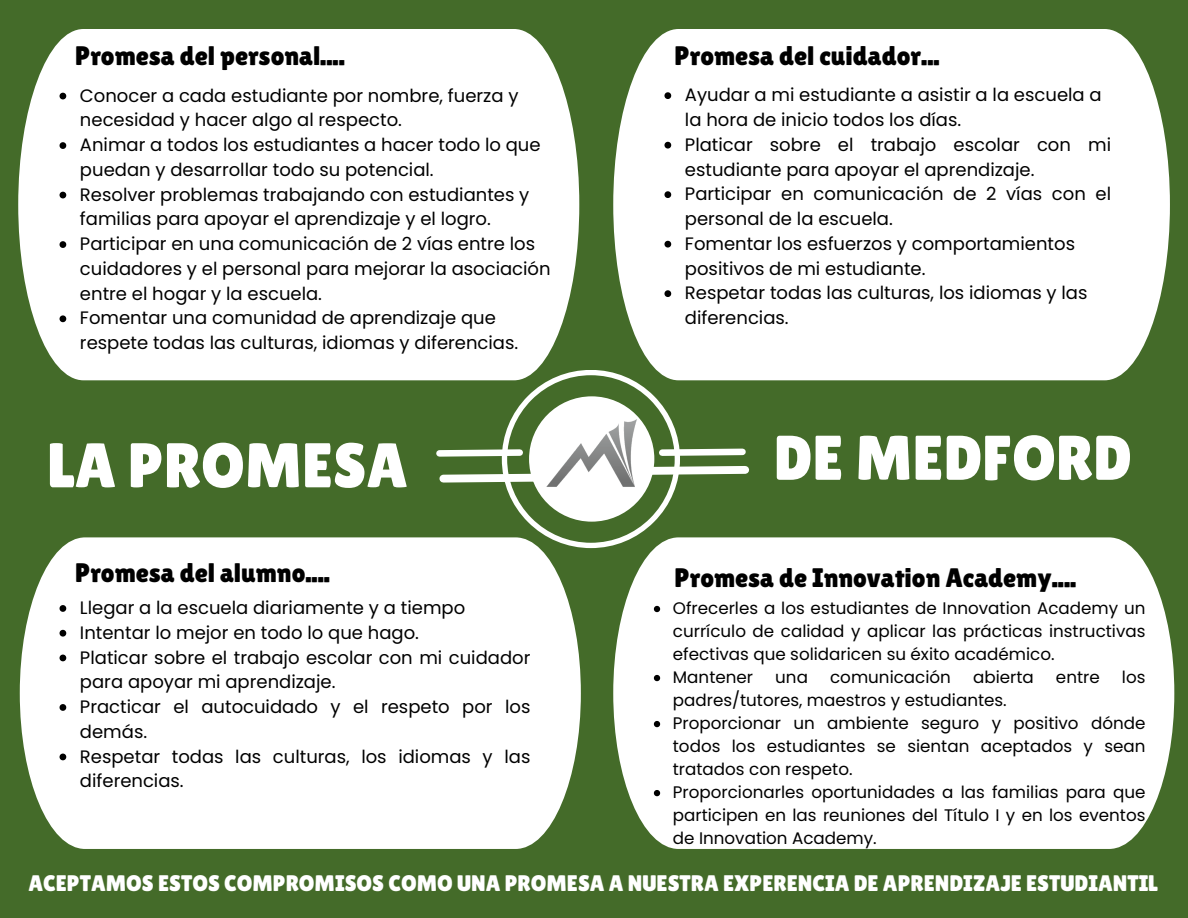
<style>
.page{position:relative;width:1188px;height:918px;background:#446b29}
.page>*{position:absolute;margin:0;border:0;box-sizing:border-box;transform-origin:0 0}
.t1{font:63px "Lilita One";color:#fff}
.t2{font:26.85px "Lilita One";color:#000}
.t3{font:22.5px "Lilita One";color:#fff}
.t4{font:18px/24.8px "Poppins";color:#000}
.t5{font:16.8px/23px "Poppins";color:#000;text-align:justify}
</style>
<div class="page">
<div style="left:18px;top:29px;width:561px;height:351px;background:#fff"></div>
<div style="left:20px;top:537px;width:561px;height:312px;background:#fff"></div>
<div style="left:613px;top:29px;width:557px;height:351px;background:#fff"></div>
<svg style="left:60px;top:93px;width:6px;height:6px"></svg>
<svg style="left:60px;top:142px;width:6px;height:7px"></svg>
<svg style="left:60px;top:192px;width:6px;height:6px"></svg>
<svg style="left:60px;top:241px;width:6px;height:7px"></svg>
<svg style="left:60px;top:315px;width:6px;height:7px"></svg>
<svg style="left:664px;top:92px;width:7px;height:7px"></svg>
<svg style="left:664px;top:142px;width:7px;height:7px"></svg>
<svg style="left:664px;top:191px;width:7px;height:7px"></svg>
<svg style="left:664px;top:241px;width:7px;height:7px"></svg>
<svg style="left:664px;top:290px;width:7px;height:7px"></svg>
<div style="left:613px;top:537px;width:561px;height:312px;background:#fff"></div>
<svg style="left:433px;top:370px;width:320px;height:178px"></svg>
<svg style="left:60px;top:605px;width:6px;height:7px"></svg>
<svg style="left:60px;top:630px;width:6px;height:7px"></svg>
<svg style="left:60px;top:655px;width:6px;height:6px"></svg>
<svg style="left:60px;top:704px;width:6px;height:7px"></svg>
<svg style="left:60px;top:754px;width:6px;height:6px"></svg>
<svg style="left:654px;top:606px;width:6px;height:6px"></svg>
<svg style="left:654px;top:675px;width:6px;height:6px"></svg>
<svg style="left:654px;top:721px;width:6px;height:6px"></svg>
<svg style="left:654px;top:790px;width:6px;height:6px"></svg>
<p class="t2" style="left:75px;top:40px;width:271px">Promesa del personal....</p>
<p class="t4" style="left:80px;top:83px;width:440px">Conocer a cada estudiante por nombre, fuerza y necesidad y hacer algo al respecto.</p>
<p class="t4" style="left:80px;top:133px;width:462px">Animar a todos los estudiantes a hacer todo lo que puedan y desarrollar todo su potencial.</p>
<p class="t4" style="left:80px;top:182px;width:451px">Resolver problemas trabajando con estudiantes y familias para apoyar el aprendizaje y el logro.</p>
<p class="t4" style="left:80px;top:232px;width:472px">Participar en una comunicación de 2 vías entre los cuidadores y el personal para mejorar la asociación entre el hogar y la escuela.</p>
<p class="t4" style="left:80px;top:306px;width:440px">Fomentar una comunidad de aprendizaje que respete todas las culturas, idiomas y diferencias.</p>
<p class="t1" style="left:47px;top:429px;width:362px">LA PROMESA</p>
<p class="t2" style="left:674px;top:40px;width:267px">Promesa del cuidador...</p>
<p class="t4" style="left:685px;top:83px;width:418px">Ayudar a mi estudiante a asistir a la escuela a la hora de inicio todos los días.</p>
<p class="t4" style="left:685px;top:132px;width:428px">Platicar sobre el trabajo escolar con mi estudiante para apoyar el aprendizaje.</p>
<p class="t4" style="left:685px;top:182px;width:428px">Participar en comunicación de 2 vías con el personal de la escuela.</p>
<p class="t4" style="left:685px;top:231px;width:392px">Fomentar los esfuerzos y comportamientos positivos de mi estudiante.</p>
<p class="t4" style="left:685px;top:281px;width:404px">Respetar todas las culturas, los idiomas y las diferencias.</p>
<p class="t1" style="left:774px;top:422px;width:360px">DE MEDFORD</p>
<p class="t2" style="left:75px;top:558px;width:256px">Promesa del alumno....</p>
<p class="t2" style="left:674px;top:562px;width:403px">Promesa de Innovation Academy....</p>
<p class="t4" style="left:80px;top:595px;width:387px">Llegar a la escuela diariamente y a tiempo</p>
<p class="t4" style="left:80px;top:620px;width:340px">Intentar lo mejor en todo lo que hago.</p>
<p class="t4" style="left:80px;top:645px;width:452px">Platicar sobre el trabajo escolar con mi cuidador para apoyar mi aprendizaje.</p>
<p class="t4" style="left:80px;top:694px;width:452px">Practicar el autocuidado y el respeto por los demás.</p>
<p class="t4" style="left:80px;top:744px;width:452px">Respetar todas las culturas, los idiomas y las diferencias.</p>
<p class="t5" style="left:673px;top:597px;width:474px">Ofrecerles a los estudiantes de Innovation Academy un currículo de calidad y aplicar las prácticas instructivas efectivas que solidaricen su éxito académico.</p>
<p class="t5" style="left:673px;top:666px;width:82px">Mantener</p>
<p class="t5" style="left:775px;top:666px;width:34px">una</p>
<p class="t5" style="left:830px;top:666px;width:122px">comunicación</p>
<p class="t5" style="left:973px;top:666px;width:62px">abierta</p>
<p class="t5" style="left:1056px;top:666px;width:45px">entre</p>
<p class="t5" style="left:1122px;top:666px;width:25px">los</p>
<p class="t5" style="left:673px;top:689px;width:335px">padres/tutores, maestros y estudiantes.</p>
<p class="t5" style="left:673px;top:712px;width:474px">Proporcionar un ambiente seguro y positivo dónde todos los estudiantes se sientan aceptados y sean tratados con respeto.</p>
<p class="t5" style="left:673px;top:781px;width:474px">Proporcionarles oportunidades a las familias para que participen en las reuniones del Título I y en los eventos de Innovation Academy.</p>
<p class="t3" style="left:28px;top:870px;width:1131px">ACEPTAMOS ESTOS COMPROMISOS COMO UNA PROMESA A NUESTRA EXPERENCIA DE APRENDIZAJE ESTUDIANTIL</p>
</div>
